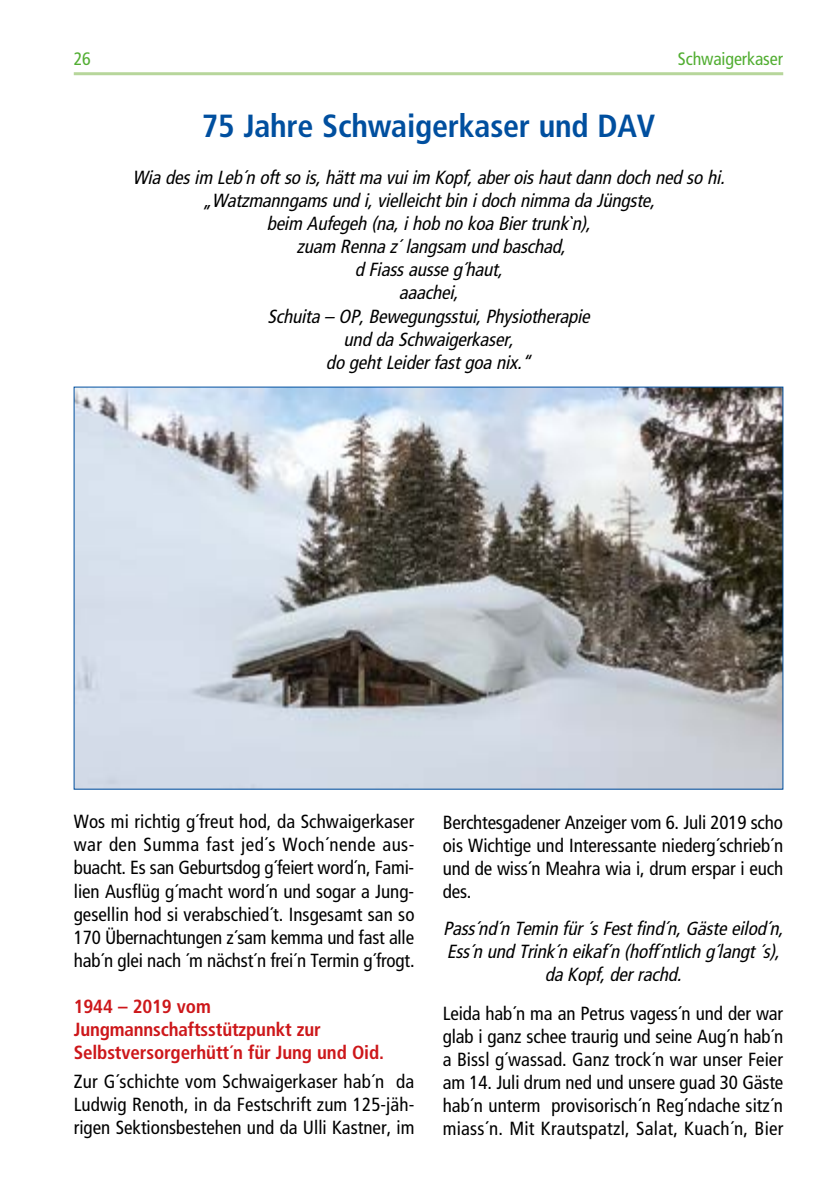
<style>
.page{position:relative;width:840px;height:1191px;background:#fff}
.page>*{position:absolute;margin:0;border:0;box-sizing:border-box;transform-origin:0 0}
.t1{font:700 condensed 32px "Frutiger";letter-spacing:-.01em;color:#004f9f}
.t2{font:condensed 19px/23px "Frutiger";color:#000;text-align:justify}
.t3{font:italic condensed 19px/23px "Frutiger";letter-spacing:-.005em;color:#000;text-align:center}
.t4{font:700 condensed 19px/23px "Frutiger";letter-spacing:-.01em;color:#cd171a}
.t5{font:condensed 18px "Frutiger";letter-spacing:-.005em;color:#52ae32}
</style>
<div class="page">
<hr style="left:74px;top:72px;width:708px;height:3px;background:#b7d69b">
<img style="left:76px;top:389px;width:704px;height:398px">
<p class="t5" style="left:74px;top:48px;width:19px">26</p>
<p class="t5" style="left:677px;top:48px;width:106px">Schwaigerkaser</p>
<h1 class="t1" style="left:202px;top:107px;width:454px">75 Jahre Schwaigerkaser und DAV</h1>
<p class="t3" style="left:132px;top:166px;width:593px">Wia des im Leb´n oft so is, hätt ma vui im Kopf, aber ois haut dann doch ned so hi. „Watzmanngams und i, vielleicht bin i doch nimma da Jüngste,<br>beim Aufegeh (na, i hob no koa Bier trunk`n),<br>zuam Renna z´ langsam und baschad,<br>d Fiass ausse g´haut,<br>aaachei,<br>Schuita – OP, Bewegungsstui, Physiotherapie<br>und da Schwaigerkaser,<br>do geht Leider fast goa nix.“</p>
<p class="t2" style="left:74px;top:810px;width:342px">Wos mi richtig g´freut hod, da Schwaigerkaser war den Summa fast jed´s Woch´nende aus&shy;buacht. Es san Geburtsdog g´feiert word´n, Fami&shy;lien Ausflüg g´macht word´n und sogar a Jung&shy;gesellin hod si verabschied´t. Insgesamt san so 170 Übernachtungen z´sam kemma und fast alle hab´n glei nach ´m nächst´n frei´n Termin g´frogt.</p>
<p class="t4" style="left:74px;top:994px;width:311px">1944 – 2019 vom<br>Jungmannschaftsstützpunkt zur<br>Selbstversorgerhütt´n für Jung und Oid.</p>
<p class="t2" style="left:74px;top:1070px;width:342px">Zur G´schichte vom Schwaigerkaser hab´n da Ludwig Renoth, in da Festschrift zum 125-jäh&shy;rigen Sektionsbestehen und da Ulli Kastner, im</p>
<p class="t2" style="left:442px;top:810px;width:342px">Berchtesgadener Anzeiger vom 6. Juli 2019 scho ois Wichtige und Interessante niederg´schrieb´n und de wiss´n Meahra wia i, drum erspar i euch des.</p>
<p class="t3" style="left:443px;top:916px;width:341px">Pass´nd´n Temin für ´s Fest find´n, Gäste eilod´n,<br>Ess´n und Trink´n eikaf´n (hoff´ntlich g´langt ´s), da Kopf, der rachd.</p>
<p class="t2" style="left:442px;top:1001px;width:342px">Leida hab´n ma an Petrus vagess´n und der war glab i ganz schee traurig und seine Aug´n hab´n a Bissl g´wassad. Ganz trock´n war unser Feier am 14. Juli drum ned und unsere guad 30 Gäste hab´n unterm provisorisch´n Reg´ndache sitz´n miass´n. Mit Krautspatzl, Salat, Kuach´n, Bier</p>
</div>
